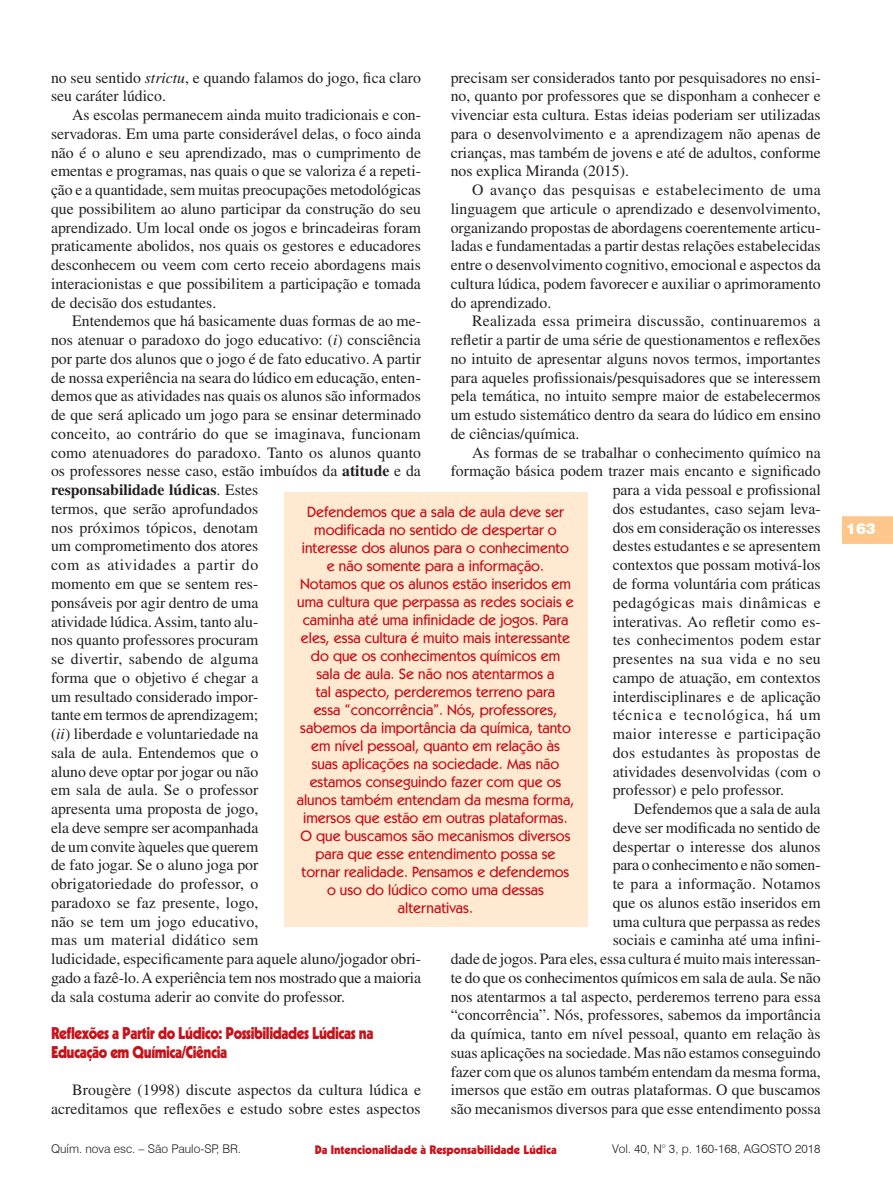
<style>
.page{position:relative;width:893px;height:1191px;background:#fff}
.page>*{position:absolute;margin:0;border:0;box-sizing:border-box;transform-origin:0 0}
.Seção{font:900 16.5px/18.8px "Kabel";letter-spacing:-.03em;color:#c4151c;scale:.9 1}
.t1{font:15.75px/18.8px "Times";color:#231f20;text-align:justify}
.t2{font:15.75px "Times";letter-spacing:.03em;color:#231f20}
.t3{font:15.75px "Times";letter-spacing:.02em;color:#231f20}
.t4{font:15.75px "Times";letter-spacing:.05em;color:#231f20}
.Olho{font:500 15px/18px "Kabel IT Cby BT";color:#c4151c;text-align:center}
.t5{font:900 15px "Swiss 721 BT";color:#fff}
.t6{font:300 12px "Swiss 721 BT";color:#231f20}
.t7{font:900 12px "Kabel";color:#c4151c}
.s1{font-style:italic}
.s2{font-weight:700}
</style>
<div class="page">
<svg style="left:842px;top:516px;width:51px;height:28px"></svg>
<div style="left:284px;top:492px;width:303px;height:434px;background:#ffe9d1"></div>
<p class="t1" style="left:51px;top:68px;width:371px">no seu sentido <span class="s1">strictu</span>, e quando falamos do jogo, fica claro seu caráter lúdico.</p>
<p class="t1" style="left:51px;top:105px;width:372px;text-indent:21px">As escolas permanecem ainda muito tradicionais e con&shy;servadoras. Em uma parte considerável delas, o foco ainda não é o aluno e seu aprendizado, mas o cumprimento de ementas e programas, nas quais o que se valoriza é a repeti&shy;ção e a quantidade, sem muitas preocupações metodológicas que possibilitem ao aluno participar da construção do seu aprendizado. Um local onde os jogos e brincadeiras foram praticamente abolidos, nos quais os gestores e educadores desconhecem ou veem com certo receio abordagens mais interacionistas e que possibilitem a participação e tomada de decisão dos estudantes.</p>
<p class="t1" style="left:51px;top:312px;width:372px;text-align:left;text-indent:21px">Entendemos que há basicamente duas formas de ao me&shy;nos atenuar o paradoxo do jogo educativo: (<span class="s1">i</span>) consciência por parte dos alunos que o jogo é de fato educativo. A partir de nossa experiência na seara do lúdico em educação, enten&shy;demos que as atividades nas quais os alunos são informados de que será aplicado um jogo para se ensinar determinado conceito, ao contrário do que se imaginava, funcionam como atenuadores do paradoxo. Tanto os alunos quanto os professores nesse caso, estão imbuídos da <span class="s2">atitude</span> e da <span class="s2">responsabilidade lúdicas</span>. Estes<br>termos, que serão aprofundados<br>nos próximos tópicos, denotam<br>um comprometimento dos atores<br>com as atividades a partir do<br>momento em que se sentem res-<br>ponsáveis por agir dentro de uma<br>atividade lúdica. Assim, tanto alu-<br>nos quanto professores procuram<br>se divertir, sabendo de alguma<br>forma que o objetivo é chegar a<br>um resultado considerado impor-<br>tante em termos de aprendizagem;<br>(<span class="s1">ii</span>) liberdade e voluntariedade na<br>sala de aula. Entendemos que o<br>aluno deve optar por jogar ou não<br>em sala de aula. Se o professor<br>apresenta uma proposta de jogo,<br>ela deve sempre ser acompanhada<br>de um convite àqueles que querem<br>de fato jogar. Se o aluno joga por<br>obrigatoriedade do professor, o<br>paradoxo se faz presente, logo,<br>não se tem um jogo educativo,<br>mas um material didático sem<br>ludicidade, especificamente para aquele aluno/jogador obri&shy;gado a fazê-lo. A experiência tem nos mostrado que a maioria da sala costuma aderir ao convite do professor.</p>
<p class="Seção" style="left:51px;top:1023px;width:360px">Reflexões a Partir do Lúdico: Possibilidades Lúdicas na<br>Educação em Química/Ciência</p>
<p class="t1" style="left:51px;top:1080px;width:372px;text-align:right">Brougère (1998) discute aspectos da cultura lúdica e acreditamos que reflexões e estudo sobre estes aspectos</p>
<p class="t1" style="left:451px;top:68px;width:371px">precisam ser considerados tanto por pesquisadores no ensi&shy;no, quanto por professores que se disponham a conhecer e vivenciar esta cultura. Estas ideias poderiam ser utilizadas para o desenvolvimento e a aprendizagem não apenas de crianças, mas também de jovens e até de adultos, conforme nos explica Miranda (2015).</p>
<p class="t1" style="left:451px;top:180px;width:372px;text-indent:21px">O avanço das pesquisas e estabelecimento de uma linguagem que articule o aprendizado e desenvolvimento, organizando propostas de abordagens coerentemente articu&shy;ladas e fundamentadas a partir destas relações estabelecidas entre o desenvolvimento cognitivo, emocional e aspectos da cultura lúdica, podem favorecer e auxiliar o aprimoramento do aprendizado.</p>
<p class="t1" style="left:451px;top:312px;width:371px;text-indent:21px">Realizada essa primeira discussão, continuaremos a refletir a partir de uma série de questionamentos e reflexões no intuito de apresentar alguns novos termos, importantes para aqueles profissionais/pesquisadores que se interessem pela temática, no intuito sempre maior de estabelecermos um estudo sistemático dentro da seara do lúdico em ensino de ciências/química.</p>
<p class="t1" style="left:472px;top:443px;width:350px">As formas de se trabalhar o conhecimento químico na</p>
<p class="t1" style="left:451px;top:462px;width:371px">formação básica podem trazer mais encanto e significado</p>
<p class="t1" style="left:613px;top:480px;width:210px">para a vida pessoal e profissional</p>
<p class="t1" style="left:613px;top:499px;width:209px">dos estudantes, caso sejam leva-</p>
<p class="t1" style="left:613px;top:518px;width:209px">dos em consideração os interesses</p>
<p class="t1" style="left:613px;top:537px;width:209px">destes estudantes e se apresentem</p>
<p class="t1" style="left:613px;top:555px;width:210px">contextos que possam motivá-los</p>
<p class="t1" style="left:613px;top:574px;width:210px">de forma voluntária com práticas</p>
<p class="t2" style="left:613px;top:593px;width:210px">pedagógicas mais dinâmicas e</p>
<p class="t1" style="left:613px;top:612px;width:209px">interativas. Ao refletir como es-</p>
<p class="t1" style="left:613px;top:630px;width:210px">tes conhecimentos podem estar</p>
<p class="t1" style="left:613px;top:649px;width:210px">presentes na sua vida e no seu</p>
<p class="t1" style="left:613px;top:668px;width:209px">campo de atuação, em contextos</p>
<p class="t1" style="left:613px;top:687px;width:210px">interdisciplinares e de aplicação</p>
<p class="t4" style="left:613px;top:706px;width:210px">técnica e tecnológica, há um</p>
<p class="t2" style="left:613px;top:725px;width:210px">maior interesse e participação</p>
<p class="t3" style="left:613px;top:743px;width:210px">dos estudantes às propostas de</p>
<p class="t1" style="left:613px;top:762px;width:209px">atividades desenvolvidas (com o</p>
<p class="t1" style="left:613px;top:780px;width:173px">professor) e pelo professor.</p>
<p class="t1" style="left:451px;top:799px;width:371px;text-align:right">Defendemos que a sala de aula<br>deve ser modificada no sentido de<br>despertar o interesse dos alunos<br>para o conhecimento e não somen-<br>te para a informação. Notamos<br>que os alunos estão inseridos em<br>uma cultura que perpassa as redes<br>sociais e caminha até uma infini-<br>dade de jogos. Para eles, essa cultura é muito mais interessan&shy;te do que os conhecimentos químicos em sala de aula. Se não nos atentarmos a tal aspecto, perderemos terreno para essa “concorrência”. Nós, professores, sabemos da importância da química, tanto em nível pessoal, quanto em relação às suas aplicações na sociedade. Mas não estamos conseguindo fazer com que os alunos também entendam da mesma forma, imersos que estão em outras plataformas. O que buscamos são mecanismos diversos para que esse entendimento possa</p>
<p class="Olho" style="left:297px;top:502px;width:279px">Defendemos que a sala de aula deve ser modificada no sentido de despertar o interesse dos alunos para o conhecimento e não somente para a informação.<br>Notamos que os alunos estão inseridos em uma cultura que perpassa as redes sociais e caminha até uma infinidade de jogos. Para eles, essa cultura é muito mais interessante do que os conhecimentos químicos em<br>sala de aula. Se não nos atentarmos a<br>tal aspecto, perderemos terreno para<br>essa “concorrência”. Nós, professores, sabemos da importância da química, tanto em nível pessoal, quanto em relação às suas aplicações na sociedade. Mas não estamos conseguindo fazer com que os alunos também entendam da mesma forma, imersos que estão em outras plataformas.<br>O que buscamos são mecanismos diversos para que esse entendimento possa se tornar realidade. Pensamos e defendemos o uso do lúdico como uma dessas alternativas.</p>
<p class="t6" style="left:51px;top:1141px;width:192px">Quím. nova esc. – São Paulo-SP, BR.</p>
<p class="t6" style="left:612px;top:1141px;width:210px">Vol. 40, N° 3, p. 160-168, AGOSTO 2018</p>
<p class="t7" style="left:315px;top:1141px;width:244px">Da Intencionalidade à Responsabilidade Lúdica</p>
<p class="t5" style="left:846px;top:519px;width:31px">163</p>
</div>
